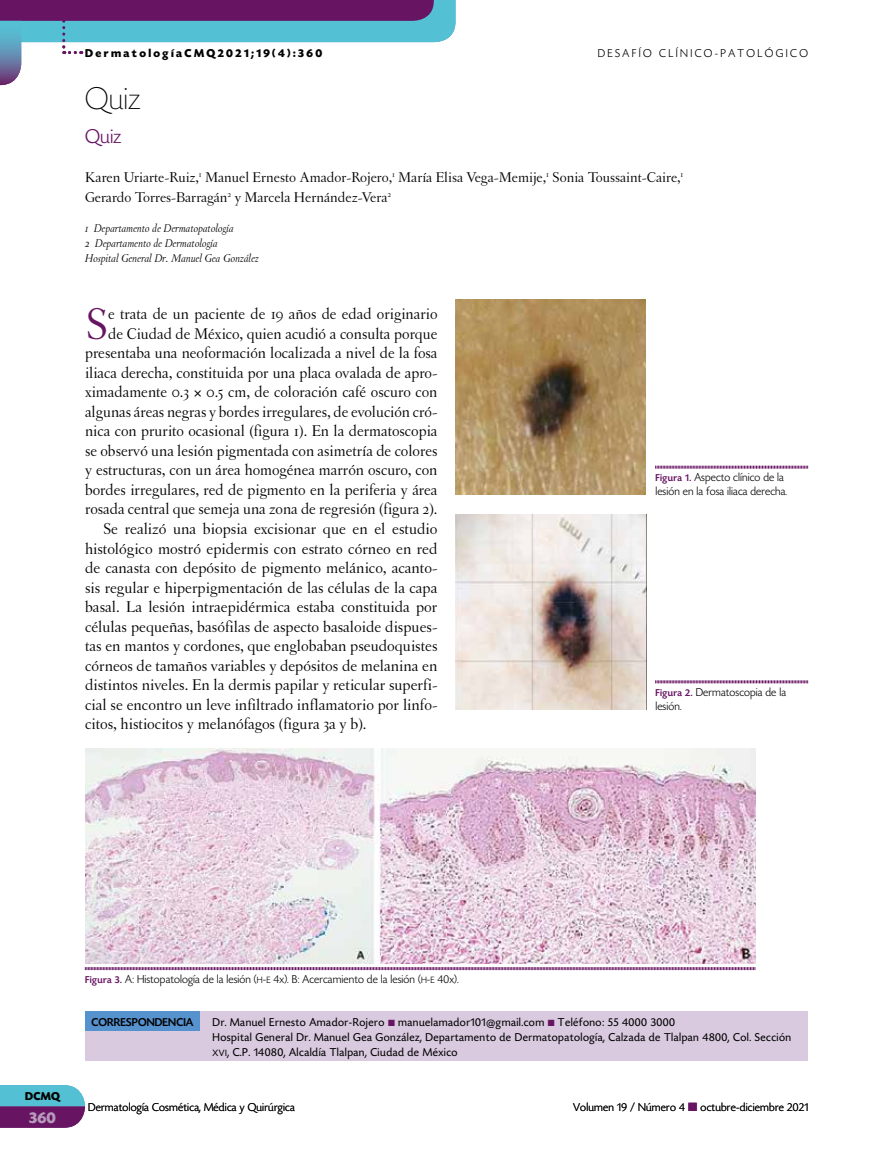
<style>
.page{position:relative;width:893px;height:1149px;background:#fff}
.page>*{position:absolute;margin:0;border:0;box-sizing:border-box;transform-origin:0 0}
.t1{font:46.35px "Letras Oldstyle";color:#671463}
.t2{font:200 33px "Today HEF";color:#000}
.t3{font:300 21px "Today HEF";color:#671463}
.t4{font:16.5px "Letras Oldstyle";color:#000}
.t5{font:700 16.5px "Today HEF";color:#b799bc}
.t6{font:15px/19.5px "Letras Oldstyle";color:#000}
.t7{font:300 12px/13.5px "Today HEF";letter-spacing:.01em;color:#000}
.t8{font:12px/15px "Today HEF";letter-spacing:.04em;color:#000}
.t9{font:italic 12px/15px "Letras Oldstyle";color:#000}
.t10{font:700 12px "Today HEF";letter-spacing:.2em;color:#000}
.t11{font:300 12px "Today HEF";letter-spacing:.2em;color:#000}
.t12{font:500 12px "Today HEF";letter-spacing:.01em;color:#000}
.s1{font-weight:500;font-size:10.5px;color:#671463}
.s2{font-family:"Today HEF Light SC800";font-weight:400;font-size:9.6px}
.s3{font-family:"Today HEF Light SC800";font-weight:400}
.s4{color:#671463}
.s5{font-family:"Today HEF Regular SC800";font-size:9.6px}
.s6{font-family:"Today HEF Regular SC800"}
</style>
<div class="page">
<div style="left:85px;top:1011px;width:723px;height:49px;background:#d9cadf"></div>
<div style="left:85px;top:1011px;width:115px;height:19px;background:#5692ce"></div>
<svg style="left:0;top:0;width:455px;height:85px"></svg>
<svg style="left:0;top:1085px;width:85px;height:42px;background:#6471a0"></svg>
<img style="left:85px;top:748px;width:670px;height:215px">
<svg style="left:85px;top:967px;width:670px;height:3px;background:#9c6699"></svg>
<img style="left:455px;top:300px;width:191px;height:194px">
<img style="left:455px;top:514px;width:191px;height:194px">
<svg style="left:655px;top:465px;width:153px;height:3px"></svg>
<svg style="left:655px;top:680px;width:153px;height:3px"></svg>
<p class="t10" style="left:85px;top:47px;width:239px">DermatologíaCMQ2021;19(4):360</p>
<p class="t11" style="left:598px;top:47px;width:212px">DESAFÍO CLÍNICO-PATOLÓGICO</p>
<h2 class="t2" style="left:85px;top:81px;width:57px">Quiz</h2>
<p class="t3" style="left:85px;top:126px;width:38px">Quiz</p>
<p class="t6" style="left:85px;top:168px;width:600px">Karen Uriarte-Ruiz,<sup>1</sup> Manuel Ernesto Amador-Rojero,<sup>1</sup> María Elisa Vega-Memije,<sup>1</sup> Sonia Toussaint-Caire,<sup>1<br></sup>Gerardo Torres-Barragán<sup>2</sup> y Marcela Hernández-Vera<sup>2</sup></p>
<p class="t9" style="left:85px;top:220px;width:176px">1 Departamento de Dermatopatología<br>2 Departamento de Dermatología<br>Hospital General Dr. Manuel Gea González</p>
<h1 class="t1" style="left:85px;top:297px;width:25px">S</h1>
<p class="t4" style="left:108px;top:304px;width:331px">e trata de un paciente de 19 años de edad originario</p>
<p class="t4" style="left:108px;top:324px;width:331px">de Ciudad de México, quien acudió a consulta porque</p>
<p class="t4" style="left:85px;top:343px;width:354px">presentaba una neoformación localizada a nivel de la fosa</p>
<p class="t4" style="left:85px;top:363px;width:354px">iliaca derecha, constituida por una placa ovalada de apro-</p>
<p class="t4" style="left:85px;top:382px;width:354px">ximadamente 0.3 0.5 cm, de coloración café oscuro con</p>
<p class="t4" style="left:85px;top:402px;width:354px">algunas áreas negras y bordes irregulares, de evolución cró-</p>
<p class="t4" style="left:85px;top:421px;width:354px">nica con prurito ocasional (figura 1). En la dermatoscopia</p>
<p class="t4" style="left:85px;top:441px;width:354px">se observó una lesión pigmentada con asimetría de colores</p>
<p class="t4" style="left:85px;top:460px;width:354px">y estructuras, con un área homogénea marrón oscuro, con</p>
<p class="t4" style="left:85px;top:480px;width:354px">bordes irregulares, red de pigmento en la periferia y área</p>
<p class="t4" style="left:85px;top:499px;width:354px">rosada central que semeja una zona de regresión (figura 2).</p>
<p class="t4" style="left:103px;top:519px;width:336px">Se realizó una biopsia excisionar que en el estudio</p>
<p class="t4" style="left:85px;top:538px;width:354px">histológico mostró epidermis con estrato córneo en red</p>
<p class="t4" style="left:85px;top:558px;width:354px">de canasta con depósito de pigmento melánico, acanto-</p>
<p class="t4" style="left:85px;top:577px;width:354px">sis regular e hiperpigmentación de las células de la capa</p>
<p class="t4" style="left:85px;top:597px;width:354px">basal. La lesión intraepidérmica estaba constituida por</p>
<p class="t4" style="left:85px;top:616px;width:354px">células pequeñas, basófilas de aspecto basaloide dispues-</p>
<p class="t4" style="left:85px;top:636px;width:354px">tas en mantos y cordones, que englobaban pseudoquistes</p>
<p class="t4" style="left:85px;top:655px;width:354px">córneos de tamaños variables y depósitos de melanina en</p>
<p class="t4" style="left:85px;top:675px;width:354px">distintos niveles. En la dermis papilar y reticular superfi-</p>
<p class="t4" style="left:85px;top:694px;width:354px">cial se encontro un leve infiltrado inflamatorio por linfo-</p>
<p class="t4" style="left:85px;top:714px;width:283px">citos, histiocitos y melanófagos (figura 3a y b).</p>
<p class="t7" style="left:655px;top:471px;width:133px"><span class="s1">Figura 1.</span> Aspecto clínico de la lesión en la fosa iliaca derecha.</p>
<p class="t7" style="left:655px;top:685px;width:132px"><span class="s1">Figura 2.</span> Dermatoscopia de la lesión.</p>
<p class="t10" style="left:25px;top:1089px;width:36px">DCMQ</p>
<p class="t5" style="left:29px;top:1108px;width:28px">360</p>
<p class="t7" style="left:85px;top:972px;width:375px"><span class="s1">Figura 3.</span> A: Histopatología de la lesión (<span class="s2">h</span><span class="s3">-</span><span class="s2">e</span> 4x). B: Acercamiento de la lesión (<span class="s2">h</span><span class="s3">-</span><span class="s2">e</span> 40x).</p>
<p class="t12" style="left:91px;top:1015px;width:104px">CORRESPONDENCIA</p>
<p class="t8" style="left:213px;top:1014px;width:580px">Dr. Manuel Ernesto Amador-Rojero <span class="s4">■</span> manuelamador101@gmail.com <span class="s4">■</span> Teléfono: 55 4000 3000<br>Hospital General Dr. Manuel Gea González, Departamento de Dermatopatología, Calzada de Tlalpan 4800, Col. Sección <span class="s5">xvi</span><span class="s6">,</span> C.P. 14080, Alcaldía Tlalpan, Ciudad de México</p>
<p class="t7" style="left:88px;top:1100px;width:208px">Dermatología Cosmética, Médica y Quirúrgica</p>
<p class="t7" style="left:573px;top:1100px;width:237px">Volumen 19 / Número 4 <span class="s4">■</span> octubre-diciembre 2021</p>
</div>
